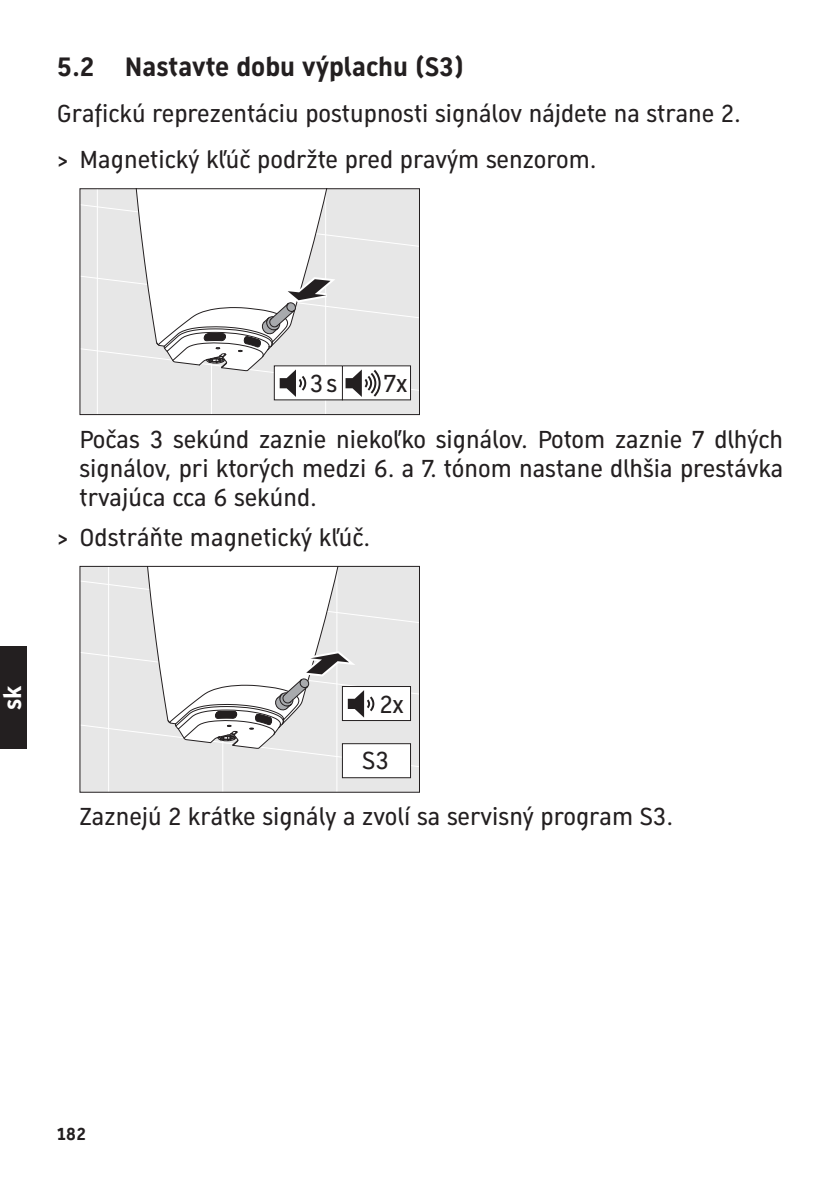
<style>
.page{position:relative;width:840px;height:1191px;background:#fff}
.page>*{position:absolute;margin:0;border:0;box-sizing:border-box;transform-origin:0 0}
.t1{font:700 26px "Dura Sans 2014 c";color:#231f20}
.t2{font:24px/29px "Dura Sans 2014 c";color:#231f20}
.t3{font:700 24px "Dura Sans 2014 c";color:#fff}
.t4{font:700 17px "Dura Sans 2014 c";color:#231f20}
.s1{font-family:"Dura Sans 110211"}
</style>
<div class="page">
<div style="left:0;top:646px;width:27px;height:102px;background:#231f20"></div>
<div style="left:80px;top:189px;width:339px;height:225px;background:#e7e7e7"></div>
<hr style="left:325px;top:189px;width:1px;height:225px;background:#fff">
<hr style="left:211px;top:189px;width:1px;height:225px;background:#fff">
<hr style="left:97px;top:189px;width:1px;height:225px;background:#fff">
<div style="left:342px;top:366px;width:68px;height:34px;background:#fff"></div>
<div style="left:274px;top:366px;width:68px;height:34px;background:#fff"></div>
<svg style="left:81px;top:190px;width:337px;height:207px"></svg>
<div style="left:79px;top:188px;width:341px;height:227px;border:1px solid #231f20"></div>
<div style="left:80px;top:566px;width:339px;height:226px;background:#e7e7e7"></div>
<hr style="left:336px;top:566px;width:1px;height:226px;background:#fff">
<hr style="left:222px;top:566px;width:1px;height:226px;background:#fff">
<hr style="left:108px;top:566px;width:1px;height:226px;background:#fff">
<svg style="left:81px;top:568px;width:337px;height:201px"></svg>
<div style="left:342px;top:743px;width:68px;height:34px;background:#fff"></div>
<div style="left:342px;top:743px;width:68px;height:35px;border:1px solid #231f20"></div>
<div style="left:79px;top:566px;width:341px;height:226px;border:1px solid #231f20"></div>
<p class="t1" style="left:57px;top:57px;width:408px">5.2 Nastavte dobu výplachu (S3)</p>
<p class="t2" style="left:57px;top:93px;width:685px;line-height:46px">Grafickú reprezentáciu postupnosti signálov nájdete na strane 2. <span class="s1">&gt;</span> Magnetický kľúč podržte pred pravým senzorom.</p>
<p class="t2" style="left:309px;top:372px;width:29px">3 s</p>
<p class="t2" style="left:384px;top:372px;width:25px">7x</p>
<p class="t2" style="left:79px;top:427px;width:704px;text-align:justify">Počas 3 sekúnd zaznie niekoľko signálov. Potom zaznie 7 dlhých signálov, pri ktorých medzi 6. a 7. tónom nastane dlhšia prestávka trvajúca cca 6 sekúnd.</p>
<p class="t2" style="left:57px;top:525px;width:315px"><span class="s1">&gt;</span> Odstráňte magnetický kľúč.</p>
<p class="t3" style="left:3px;top:710px;width:26px;rotate:-90deg">sk</p>
<p class="t2" style="left:380px;top:692px;width:25px">2x</p>
<p class="t2" style="left:362px;top:748px;width:28px">S3</p>
<p class="t2" style="left:79px;top:804px;width:595px">Zaznejú 2 krátke signály a zvolí sa servisný program S3.</p>
<p class="t4" style="left:57px;top:1127px;width:31px">182</p>
</div>
